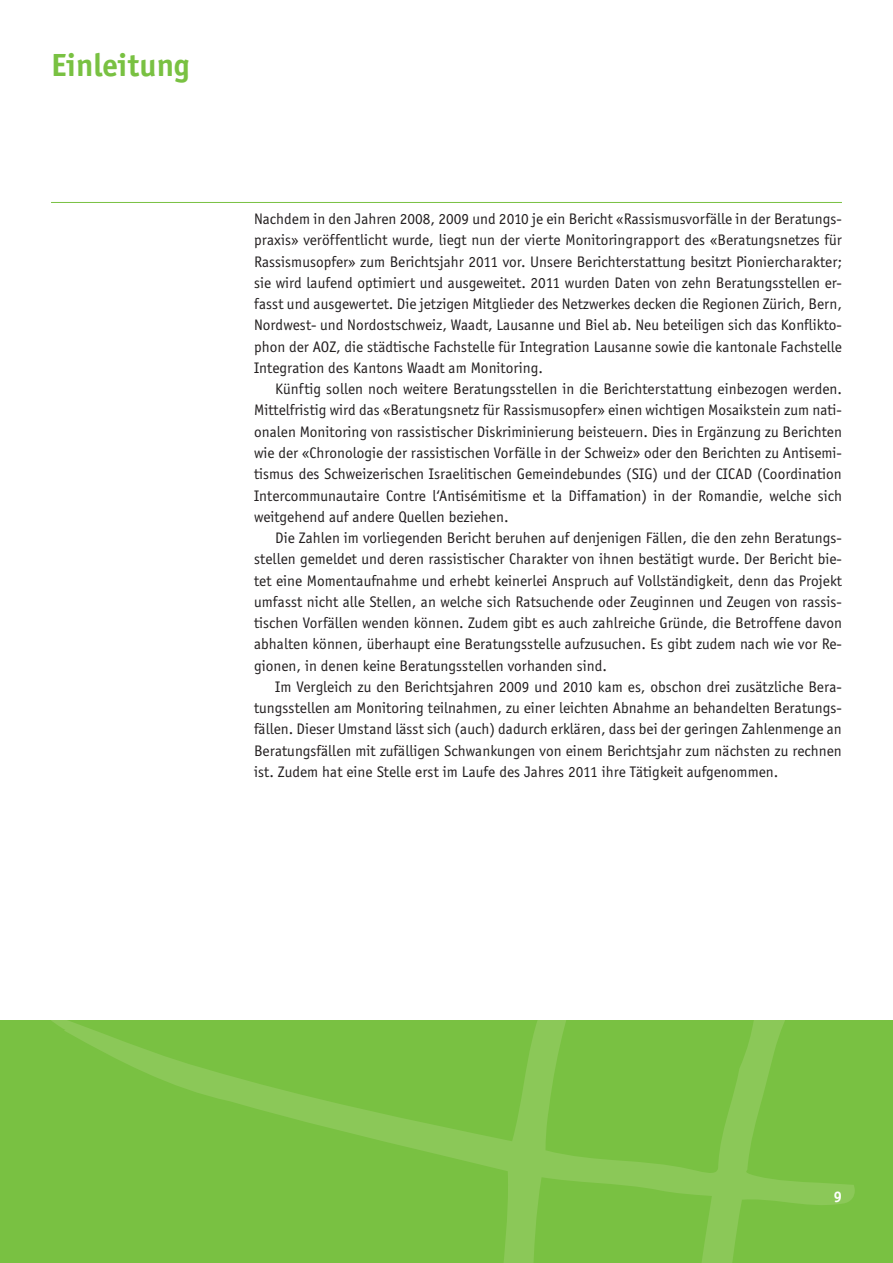
<style>
.page{position:relative;width:893px;height:1263px;background:#fff}
.page>*{position:absolute;margin:0;border:0;box-sizing:border-box;transform-origin:0 0}
.t1{font:700 33px "Officina Sans";color:#79c142}
.t2{font:15.75px/21.3px "Officina Sans";color:#231f20;text-align:justify}
.t3{font:700 15.75px "Officina Sans";color:#fff}
</style>
<div class="page">
<div style="left:0;top:1020px;width:892px;height:243px;background:#79c142"></div>
<svg style="left:51px;top:1020px;width:804px;height:243px"></svg>
<hr style="left:51px;top:202px;width:791px;height:1px;background:#79c142">
<h1 class="t1" style="left:51px;top:45px;width:140px">Einleitung</h1>
<p class="t2" style="left:254px;top:208px;width:589px">Nachdem in den Jahren 2008, 2009 und 2010 je ein Bericht «Rassismusvorfälle in der Beratungs&shy;praxis» veröffentlicht wurde, liegt nun der vierte Monitoringrapport des «Beratungsnetzes für Rassismusopfer» zum Berichtsjahr 2011 vor. Unsere Berichterstattung besitzt Pioniercharakter; sie wird laufend optimiert und ausgeweitet. 2011 wurden Daten von zehn Beratungsstellen er&shy;fasst und ausgewertet. Die jetzigen Mitglieder des Netzwerkes decken die Regionen Zürich, Bern, Nordwest- und Nordostschweiz, Waadt, Lausanne und Biel ab. Neu beteiligen sich das Konflikto&shy;phon der AOZ, die städtische Fachstelle für Integration Lausanne sowie die kantonale Fachstelle Integration des Kantons Waadt am Monitoring.</p>
<p class="t2" style="left:254px;top:378px;width:589px;text-indent:21px">Künftig sollen noch weitere Beratungsstellen in die Berichterstattung einbezogen werden.<br>Mittelfristig wird das «Beratungsnetz für Rassismusopfer» einen wichtigen Mosaikstein zum nati&shy;onalen Monitoring von rassistischer Diskriminierung beisteuern. Dies in Ergänzung zu Berichten wie der «Chronologie der rassistischen Vorfälle in der Schweiz» oder den Berichten zu Antisemi&shy;tismus des Schweizerischen Israelitischen Gemeindebundes (SIG) und der CICAD (Coordination Intercommunautaire Contre l‘Antisémitisme et la Diffamation) in der Romandie, welche sich weitgehend auf andere Quellen beziehen.</p>
<p class="t2" style="left:254px;top:527px;width:589px;text-indent:21px">Die Zahlen im vorliegenden Bericht beruhen auf denjenigen Fällen, die den zehn Beratungs&shy;stellen gemeldet und deren rassistischer Charakter von ihnen bestätigt wurde. Der Bericht bie&shy;tet eine Momentaufnahme und erhebt keinerlei Anspruch auf Vollständigkeit, denn das Projekt umfasst nicht alle Stellen, an welche sich Ratsuchende oder Zeuginnen und Zeugen von rassis&shy;tischen Vorfällen wenden können. Zudem gibt es auch zahlreiche Gründe, die Betroffene davon abhalten können, überhaupt eine Beratungsstelle aufzusuchen. Es gibt zudem nach wie vor Re&shy;gionen, in denen keine Beratungsstellen vorhanden sind.</p>
<p class="t2" style="left:254px;top:676px;width:589px;text-indent:21px">Im Vergleich zu den Berichtsjahren 2009 und 2010 kam es, obschon drei zusätzliche Bera&shy;tungsstellen am Monitoring teilnahmen, zu einer leichten Abnahme an behandelten Beratungs&shy;fällen. Dieser Umstand lässt sich (auch) dadurch erklären, dass bei der geringen Zahlenmenge an Beratungsfällen mit zufälligen Schwankungen von einem Berichtsjahr zum nächsten zu rechnen ist. Zudem hat eine Stelle erst im Laufe des Jahres 2011 ihre Tätigkeit aufgenommen.</p>
<p class="t3" style="left:834px;top:1187px;width:10px">9</p>
</div>
